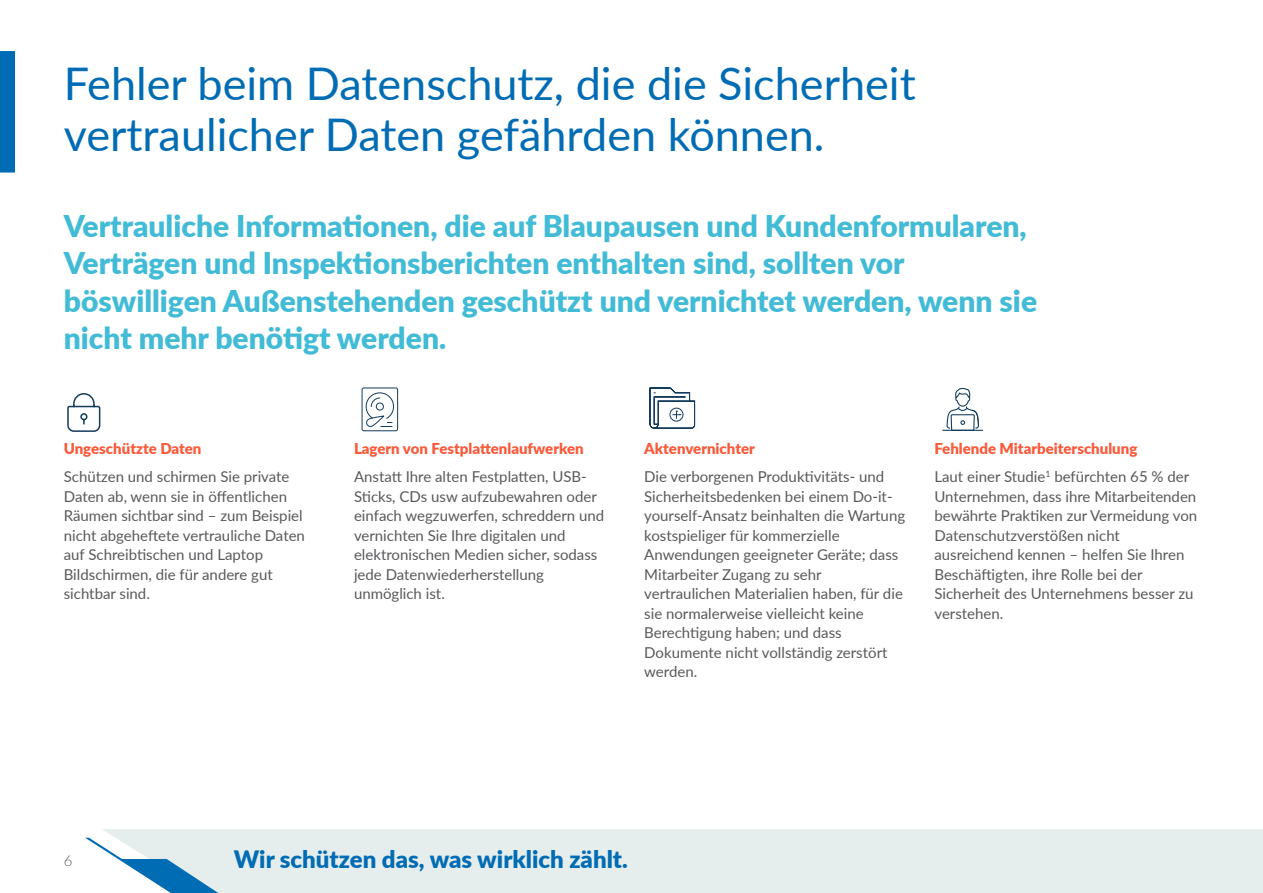
<style>
.page{position:relative;width:1263px;height:893px;background:#fff}
.page>*{position:absolute;margin:0;border:0;box-sizing:border-box;transform-origin:0 0}
.t1{font:45px/51px "Lato";color:#006cb4}
.t2{font:900 30px/37.5px "Lato";color:#41bbd6}
.t3{font:900 24px "Lato";color:#006cb4}
.t4{font:15px/19.5px "Lato";color:#58595b}
.t5{font:900 15px "Lato";color:#f85a3a}
.t6{font:300 15px "Lato";color:#58595b}
.s1{font-weight:900;color:#f85a3a}
</style>
<div class="page">
<div style="left:103px;top:829px;width:1160px;height:64px;background:#e5eded"></div>
<svg style="left:85px;top:838px;width:230px;height:55px"></svg>
<div style="left:0;top:51px;width:15px;height:122px;background:#006cb4"></div>
<div style="left:362px;top:387px;width:36px;height:44px;border:1px solid #133b5c;border-radius:2px"></div>
<svg style="left:365px;top:392px;width:29px;height:35px"></svg>
<svg style="left:649px;top:387px;width:47px;height:42px"></svg>
<hr style="left:943px;top:430px;width:39px;height:1px;background:#133b5c">
<svg style="left:946px;top:387px;width:33px;height:44px"></svg>
<svg style="left:67px;top:393px;width:34px;height:39px"></svg>
<h1 class="t1" style="left:64px;top:56px;width:853px">Fehler beim Datenschutz, die die Sicherheit vertraulicher Daten gefährden können.</h1>
<p class="t2" style="left:64px;top:206px;width:975px">Vertrauliche Informationen, die auf Blaupausen und Kundenformularen, Verträgen und Inspektionsberichten enthalten sind, sollten vor böswilligen Außenstehenden geschützt und vernichtet werden, wenn sie nicht mehr benötigt werden.</p>
<p class="t5" style="left:64px;top:438px;width:139px">Ungeschützte Daten</p>
<p class="t4" style="left:64px;top:466px;width:243px">Schützen und schirmen Sie private<br>Daten ab, wenn sie in öffentlichen<br>Räumen sichtbar sind – zum Beispiel nicht abgeheftete vertrauliche Daten auf Schreibtischen und Laptop<br>Bildschirmen, die für andere gut sichtbar sind.</p>
<p class="t5" style="left:354px;top:438px;width:231px">Lagern von Festplattenlaufwerken</p>
<p class="t4" style="left:354px;top:466px;width:252px">Anstatt Ihre alten Festplatten, USB-<br>Sticks, CDs usw aufzubewahren oder einfach wegzuwerfen, schreddern und vernichten Sie Ihre digitalen und elektronischen Medien sicher, sodass jede Datenwiederherstellung unmöglich ist.</p>
<p class="t5" style="left:644px;top:438px;width:112px">Aktenvernichter</p>
<p class="t4" style="left:644px;top:466px;width:262px">Die verborgenen Produktivitäts- und Sicherheitsbedenken bei einem Do-it&shy;yourself-Ansatz beinhalten die Wartung kostspieliger für kommerzielle Anwendungen geeigneter Geräte; dass Mitarbeiter Zugang zu sehr vertraulichen Materialien haben, für die sie normalerweise vielleicht keine Berechtigung haben; und dass Dokumente nicht vollständig zerstört werden.</p>
<p class="t4" style="left:934px;top:434px;width:256px;line-height:28px"><span class="s1">Fehlende Mitarbeiterschulung<br></span>Laut einer Studie<sup>1</sup> befürchten 65 % der</p>
<p class="t4" style="left:934px;top:486px;width:264px">Unternehmen, dass ihre Mitarbeitenden bewährte Praktiken zur Vermeidung von Datenschutzverstößen nicht ausreichend kennen – helfen Sie Ihren Beschäftigten, ihre Rolle bei der Sicherheit des Unternehmens besser zu verstehen.</p>
<p class="t6" style="left:64px;top:851px;width:10px">6</p>
<h3 class="t3" style="left:234px;top:841px;width:395px">Wir schützen das, was wirklich zählt.</h3>
</div>
